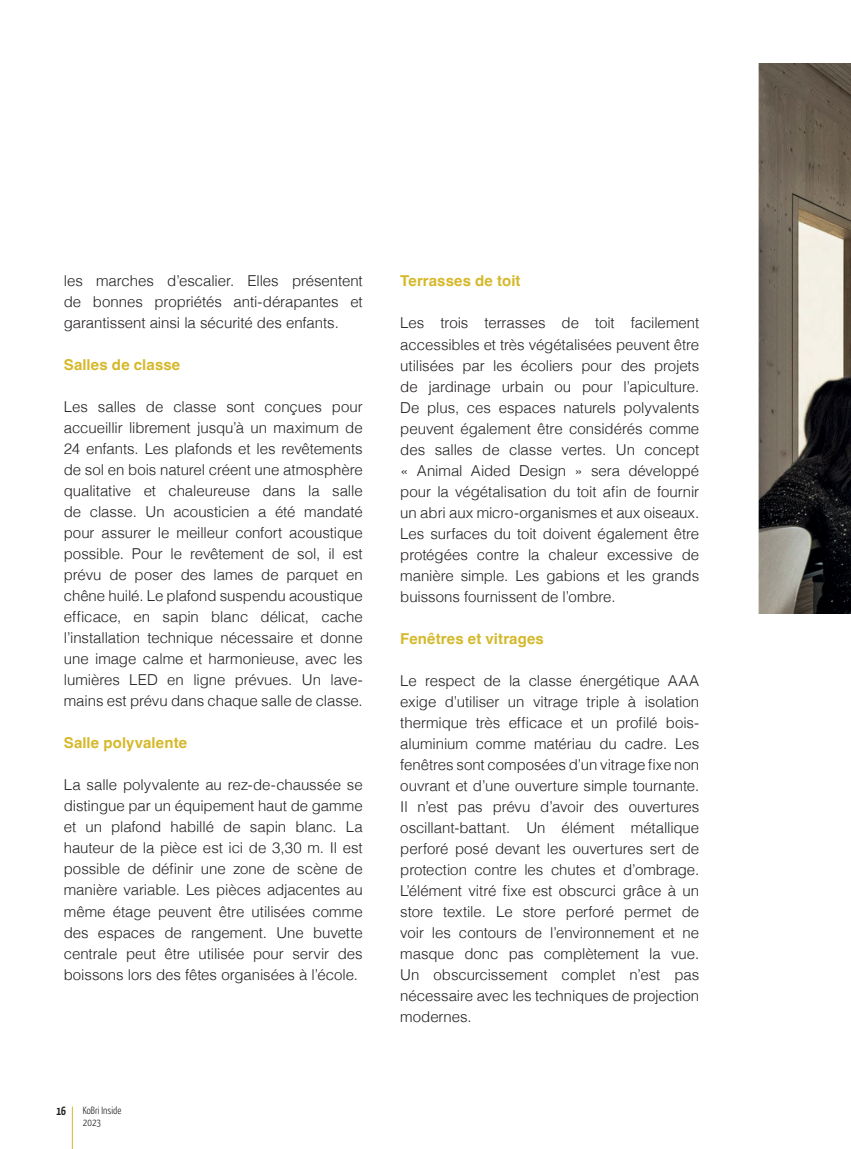
<style>
.page{position:relative;width:851px;height:1149px;background:#fff}
.page>*{position:absolute;margin:0;border:0;box-sizing:border-box;transform-origin:0 0}
.t1{font:300 15px/21px "Helvetica";letter-spacing:-.005em;color:#231f20;text-align:justify}
.t2{font:700 15px "Helvetica";letter-spacing:.01em;color:#d6b82b}
.t3{font:700 12px "Yanone Kaffeesatz";color:#231f20}
.t4{font:300 10.5px/12px "Yanone Kaffeesatz";color:#231f20}
</style>
<div class="page">
<hr style="left:72px;top:1106px;width:1px;height:42px;background:#d6b82b">
<img style="left:758px;top:64px;width:92px;height:549px">
<p class="t1" style="left:64px;top:269px;width:300px">les marches d’escalier. Elles présentent de bonnes propriétés anti-dérapantes et garantissent ainsi la sécurité des enfants.</p>
<p class="t2" style="left:64px;top:355px;width:118px">Salles de classe</p>
<p class="t1" style="left:64px;top:395px;width:300px">Les salles de classe sont conçues pour accueillir librement jusqu’à un maximum de 24 enfants. Les plafonds et les revêtements de sol en bois naturel créent une atmosphère qualitative et chaleureuse dans la salle de classe. Un acousticien a été mandaté pour assurer le meilleur confort acoustique possible. Pour le revêtement de sol, il est prévu de poser des lames de parquet en chêne huilé. Le plafond suspendu acoustique efficace, en sapin blanc délicat, cache l’installation technique nécessaire et donne une image calme et harmonieuse, avec les lumières LED en ligne prévues. Un lave&shy;mains est prévu dans chaque salle de classe.</p>
<p class="t2" style="left:64px;top:733px;width:125px">Salle polyvalente</p>
<p class="t1" style="left:64px;top:773px;width:300px">La salle polyvalente au rez-de-chaussée se distingue par un équipement haut de gamme et un plafond habillé de sapin blanc. La hauteur de la pièce est ici de 3,30 m. Il est possible de définir une zone de scène de manière variable. Les pièces adjacentes au même étage peuvent être utilisées comme des espaces de rangement. Une buvette centrale peut être utilisée pour servir des boissons lors des fêtes organisées à l’école.</p>
<p class="t3" style="left:56px;top:1103px;width:11px">16</p>
<p class="t4" style="left:83px;top:1103px;width:40px">KoBri Inside<br>2023</p>
<p class="t2" style="left:400px;top:272px;width:122px">Terrasses de toit</p>
<p class="t1" style="left:400px;top:311px;width:300px">Les trois terrasses de toit facilement accessibles et très végétalisées peuvent être utilisées par les écoliers pour des projets de jardinage urbain ou pour l’apiculture.<br>De plus, ces espaces naturels polyvalents peuvent également être considérés comme des salles de classe vertes. Un concept « Animal Aided Design » sera développé pour la végétalisation du toit afin de fournir un abri aux micro-organismes et aux oiseaux.<br>Les surfaces du toit doivent également être protégées contre la chaleur excessive de manière simple. Les gabions et les grands buissons fournissent de l’ombre.</p>
<p class="t2" style="left:400px;top:629px;width:145px">Fenêtres et vitrages</p>
<p class="t1" style="left:400px;top:668px;width:300px">Le respect de la classe énergétique AAA exige d’utiliser un vitrage triple à isolation thermique très efficace et un profilé bois&shy;aluminium comme matériau du cadre. Les fenêtres sont composées d’un vitrage fixe non ouvrant et d’une ouverture simple tournante.<br>Il n’est pas prévu d’avoir des ouvertures oscillant-battant. Un élément métallique perforé posé devant les ouvertures sert de protection contre les chutes et d’ombrage.<br>L’élément vitré fixe est obscurci grâce à un store textile. Le store perforé permet de voir les contours de l’environnement et ne masque donc pas complètement la vue.<br>Un obscurcissement complet n’est pas nécessaire avec les techniques de projection modernes.</p>
</div>
